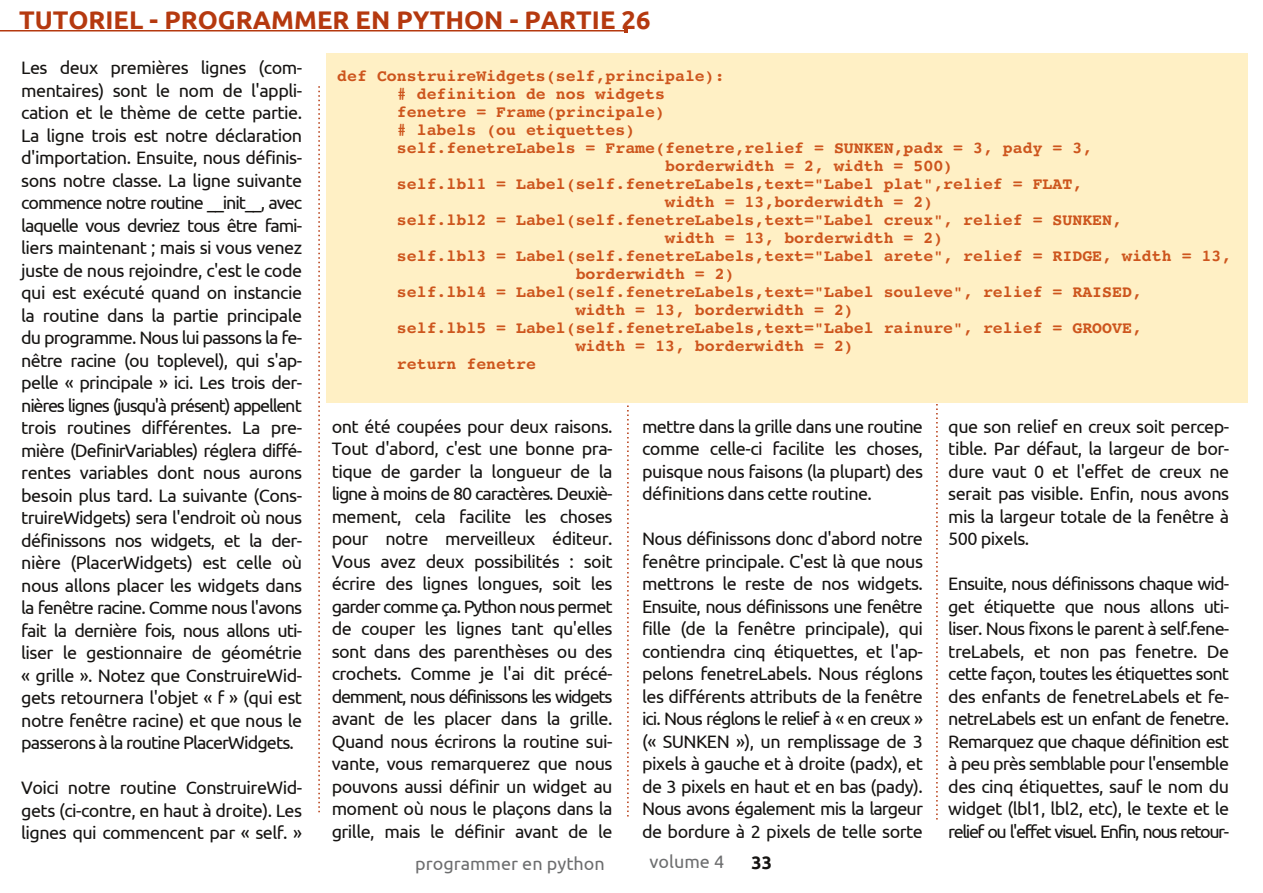
<style>
.page{position:relative;width:1263px;height:893px;background:#fff}
.page>*{position:absolute;margin:0;border:0;box-sizing:border-box;transform-origin:0 0}
.t1{font:700 25.5px "Ubuntu";color:#b5390f}
.t2{font:18px/22.5px "Ubuntu";letter-spacing:-.03em;color:#161412;text-align:justify}
.t3{font:18px "Ubuntu";color:#6d6e6f}
.t4{font:700 18px "Ubuntu";color:#161412}
.t5{font:700 16.5px "Courier 10 Pitch BT";color:#cd551d}
</style>
<div class="page">
<svg style="left:318px;top:86px;width:2px;height:726px"></svg>
<svg style="left:627px;top:405px;width:2px;height:411px"></svg>
<svg style="left:936px;top:404px;width:2px;height:415px"></svg>
<hr style="left:0;top:30px;width:625px;height:2px;background:#b5390f">
<div style="left:326px;top:53px;width:922px;height:350px;background:#fff0c5"></div>
<h1 class="t1" style="left:19px;top:5px;width:633px">TUTORIEL - PROGRAMMER EN PYTHON - PARTIE 26</h1>
<p class="t2" style="left:21px;top:56px;width:282px">Les deux premières lignes (com&shy;mentaires) sont le nom de l'appli&shy;cation et le thème de cette partie.<br>La ligne trois est notre déclaration d'importation. Ensuite, nous définis&shy;sons notre classe. La ligne suivante commence notre routine __init__, avec laquelle vous devriez tous être fami&shy;liers maintenant ; mais si vous venez juste de nous rejoindre, c'est le code qui est exécuté quand on instancie la routine dans la partie principale du programme. Nous lui passons la fe&shy;nêtre racine (ou toplevel), qui s'ap&shy;pelle « principale » ici. Les trois der&shy;nières lignes (jusqu'à présent) appellent trois routines différentes. La pre&shy;mière (DefinirVariables) réglera diffé&shy;rentes variables dont nous aurons besoin plus tard. La suivante (Cons&shy;truireWidgets) sera l'endroit où nous définissons nos widgets, et la der&shy;nière (PlacerWidgets) est celle où nous allons placer les widgets dans la fenêtre racine. Comme nous l'avons fait la dernière fois, nous allons uti&shy;liser le gestionnaire de géométrie « grille ». Notez que ConstruireWid&shy;gets retournera l'objet « f » (qui est notre fenêtre racine) et que nous le passerons à la routine PlacerWidgets.</p>
<p class="t2" style="left:21px;top:776px;width:282px">Voici notre routine ConstruireWid&shy;gets (ci-contre, en haut à droite). Les lignes qui commencent par « self. »</p>
<p class="t5" style="left:337px;top:70px;width:389px">def ConstruireWidgets(self,principale):</p>
<p class="t5" style="left:397px;top:88px;width:270px"># definition de nos widgets</p>
<p class="t5" style="left:397px;top:106px;width:270px">fenetre = Frame(principale)</p>
<p class="t5" style="left:397px;top:124px;width:240px"># labels (ou etiquettes)</p>
<p class="t5" style="left:397px;top:142px;width:697px">self.fenetreLabels = Frame(fenetre,relief = SUNKEN,padx = 3, pady = 3,</p>
<p class="t5" style="left:665px;top:160px;width:290px">borderwidth = 2, width = 500)</p>
<p class="t5" style="left:397px;top:178px;width:687px">self.lbl1 = Label(self.fenetreLabels,text="Label plat",relief = FLAT,</p>
<p class="t5" style="left:665px;top:196px;width:270px">width = 13,borderwidth = 2)</p>
<p class="t5" style="left:397px;top:214px;width:727px">self.lbl2 = Label(self.fenetreLabels,text="Label creux", relief = SUNKEN,</p>
<p class="t5" style="left:665px;top:232px;width:280px">width = 13, borderwidth = 2)</p>
<p class="t5" style="left:397px;top:250px;width:836px">self.lbl3 = Label(self.fenetreLabels,text="Label arete", relief = RIDGE, width = 13,</p>
<p class="t5" style="left:576px;top:268px;width:160px">borderwidth = 2)</p>
<p class="t5" style="left:397px;top:286px;width:746px">self.lbl4 = Label(self.fenetreLabels,text="Label souleve", relief = RAISED,</p>
<p class="t5" style="left:576px;top:304px;width:280px">width = 13, borderwidth = 2)</p>
<p class="t5" style="left:397px;top:322px;width:746px">self.lbl5 = Label(self.fenetreLabels,text="Label rainure", relief = GROOVE,</p>
<p class="t5" style="left:576px;top:340px;width:280px">width = 13, borderwidth = 2)</p>
<p class="t5" style="left:397px;top:358px;width:141px">return fenetre</p>
<p class="t2" style="left:332px;top:415px;width:282px">ont été coupées pour deux raisons.<br>Tout d'abord, c'est une bonne pra&shy;tique de garder la longueur de la ligne à moins de 80 caractères. Deuxiè&shy;mement, cela facilite les choses pour notre merveilleux éditeur.<br>Vous avez deux possibilités : soit écrire des lignes longues, soit les garder comme ça. Python nous permet de couper les lignes tant qu'elles sont dans des parenthèses ou des crochets. Comme je l'ai dit précé&shy;demment, nous définissons les widgets avant de les placer dans la grille.<br>Quand nous écrirons la routine sui&shy;vante, vous remarquerez que nous pouvons aussi définir un widget au moment où nous le plaçons dans la grille, mais le définir avant de le</p>
<p class="t2" style="left:642px;top:415px;width:282px">mettre dans la grille dans une routine comme celle-ci facilite les choses, puisque nous faisons (la plupart) des définitions dans cette routine.</p>
<p class="t2" style="left:642px;top:527px;width:282px">Nous définissons donc d'abord notre fenêtre principale. C'est là que nous mettrons le reste de nos widgets.<br>Ensuite, nous définissons une fenêtre fille (de la fenêtre principale), qui contiendra cinq étiquettes, et l'ap&shy;pelons fenetreLabels. Nous réglons les différents attributs de la fenêtre ici. Nous réglons le relief à « en creux » (« SUNKEN »), un remplissage de 3 pixels à gauche et à droite (padx), et de 3 pixels en haut et en bas (pady).<br>Nous avons également mis la largeur de bordure à 2 pixels de telle sorte</p>
<p class="t3" style="left:415px;top:853px;width:191px">programmer en python</p>
<p class="t3" style="left:649px;top:851px;width:76px">volume 4</p>
<p class="t4" style="left:751px;top:853px;width:22px">33</p>
<p class="t2" style="left:948px;top:415px;width:282px">que son relief en creux soit percep&shy;tible. Par défaut, la largeur de bor&shy;dure vaut 0 et l'effet de creux ne serait pas visible. Enfin, nous avons mis la largeur totale de la fenêtre à 500 pixels.</p>
<p class="t2" style="left:948px;top:572px;width:282px">Ensuite, nous définissons chaque wid&shy;get étiquette que nous allons uti&shy;liser. Nous fixons le parent à self.fene&shy;treLabels, et non pas fenetre. De cette façon, toutes les étiquettes sont des enfants de fenetreLabels et fe&shy;netreLabels est un enfant de fenetre.<br>Remarquez que chaque définition est à peu près semblable pour l'ensemble des cinq étiquettes, sauf le nom du widget (lbl1, lbl2, etc), le texte et le relief ou l'effet visuel. Enfin, nous retour-</p>
</div>
